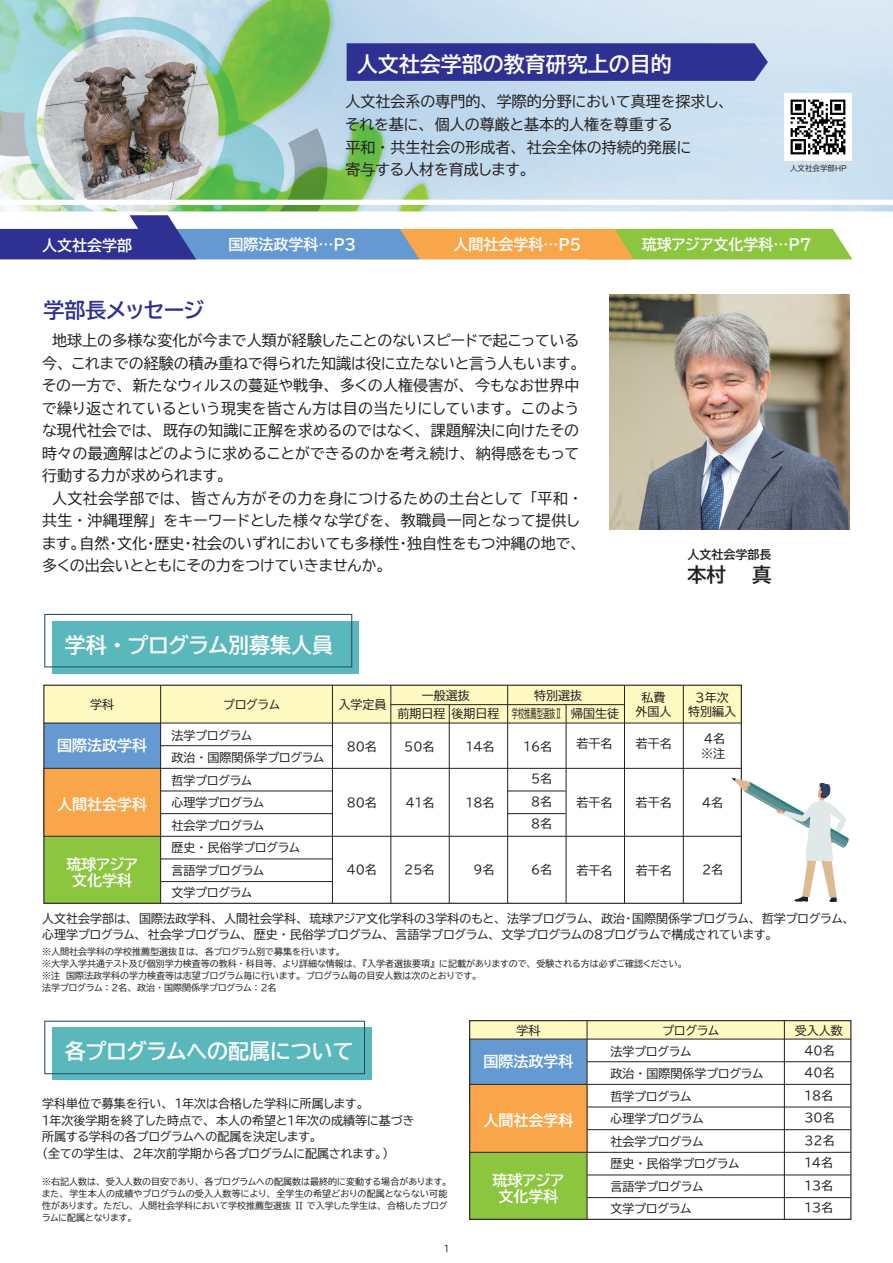
<style>
.page{position:relative;width:893px;height:1263px;background:#fff}
.page>*{position:absolute;margin:0;border:0;box-sizing:border-box;transform-origin:0 0}
.t1{font:21px "BIZ UDP Gothic Bold";color:#fff}
.t2{font:21px "BIZ UDP Gothic Bold";color:#2e3092}
.t3{font:19.5px "BIZ UDP Gothic Bold";color:#231f20}
.t4{font:15px/22.5px "BIZ UDP Gothic";letter-spacing:.005em;color:#231f20}
.t5{font:15px/16.5px "BIZ UDP Gothic Bold";color:#fff;text-align:center}
.t6{font:12px/22.5px "BIZ UDP Gothic";color:#231f20}
.t7{font:12px "BIZ UDP Gothic Bold";color:#231f20}
.t8{font:9px/12px "BIZ UDP Gothic";color:#231f20;text-align:justify}
.t9{font:7.5px "BIZ UDP Gothic";color:#231f20}
</style>
<div class="page">
<img style="left:0;top:0;width:892px;height:1220px">
<div style="left:470px;top:1039px;width:117px;height:69px;background:#6599d1"></div>
<div style="left:470px;top:1152px;width:117px;height:67px;background:#8bc63e"></div>
<div style="left:470px;top:1084px;width:117px;height:68px;background:#f9a64a"></div>
<div style="left:470px;top:1021px;width:381px;height:18px;background:#fffac1"></div>
<div style="left:347px;top:43px;width:421px;height:38px;background:#2e3092"></div>
<img style="left:609px;top:295px;width:241px;height:234px">
<svg style="left:0;top:215px;width:852px;height:44px"></svg>
<svg style="left:52px;top:1028px;width:320px;height:52px;background:#58b4b8"></svg>
<svg style="left:44px;top:1021px;width:321px;height:53px;background:#6bbcc0"></svg>
<svg style="left:52px;top:621px;width:307px;height:52px;background:#56b0b5"></svg>
<svg style="left:44px;top:614px;width:308px;height:53px;background:#6dbcc1"></svg>
<hr style="left:587px;top:1174px;width:264px;height:1px;background:#231f20">
<hr style="left:470px;top:1152px;width:381px;height:1px;background:#231f20">
<hr style="left:587px;top:1129px;width:264px;height:1px;background:#231f20">
<hr style="left:587px;top:1107px;width:264px;height:1px;background:#231f20">
<hr style="left:470px;top:1084px;width:381px;height:1px;background:#231f20">
<hr style="left:587px;top:1061px;width:264px;height:1px;background:#231f20">
<hr style="left:470px;top:1039px;width:381px;height:1px;background:#231f20">
<hr style="left:587px;top:1197px;width:264px;height:1px;background:#231f20">
<hr style="left:784px;top:1021px;width:1px;height:198px;background:#231f20">
<hr style="left:587px;top:1021px;width:1px;height:198px;background:#231f20">
<div style="left:44px;top:723px;width:117px;height:69px;background:#6599d1"></div>
<div style="left:44px;top:836px;width:117px;height:67px;background:#8bc63e"></div>
<div style="left:44px;top:768px;width:117px;height:68px;background:#f9a64a"></div>
<div style="left:44px;top:685px;width:697px;height:38px;background:#fffac1"></div>
<hr style="left:161px;top:858px;width:172px;height:1px;background:#231f20">
<hr style="left:44px;top:836px;width:697px;height:1px;background:#231f20">
<hr style="left:161px;top:813px;width:172px;height:1px;background:#231f20">
<hr style="left:161px;top:791px;width:172px;height:1px;background:#231f20">
<hr style="left:507px;top:813px;width:59px;height:1px;background:#231f20">
<hr style="left:507px;top:791px;width:59px;height:1px;background:#231f20">
<hr style="left:44px;top:768px;width:697px;height:1px;background:#231f20">
<hr style="left:161px;top:745px;width:172px;height:1px;background:#231f20">
<hr style="left:44px;top:723px;width:697px;height:1px;background:#231f20">
<hr style="left:161px;top:881px;width:172px;height:1px;background:#231f20">
<hr style="left:332px;top:685px;width:1px;height:218px;background:#231f20">
<hr style="left:160px;top:685px;width:1px;height:218px;background:#231f20">
<hr style="left:449px;top:705px;width:1px;height:198px;background:#231f20">
<hr style="left:390px;top:685px;width:1px;height:218px;background:#231f20">
<hr style="left:507px;top:686px;width:1px;height:217px;background:#231f20">
<hr style="left:566px;top:704px;width:1px;height:199px;background:#231f20">
<hr style="left:624px;top:685px;width:1px;height:218px;background:#231f20">
<hr style="left:683px;top:685px;width:1px;height:218px;background:#231f20">
<div style="left:469px;top:1020px;width:382px;height:200px;border:1px solid #231f20"></div>
<hr style="left:391px;top:704px;width:234px;height:1px;background:#231f20">
<div style="left:43px;top:685px;width:699px;height:219px;border:1px solid #231f20"></div>
<svg style="left:731px;top:778px;width:118px;height:124px"></svg>
<img style="left:785px;top:93px;width:67px;height:67px">
<h1 class="t1" style="left:357px;top:53px;width:317px">人文社会学部の教育研究上の目的</h1>
<p class="t4" style="left:345px;top:91px;width:383px">人文社会系の専門的、学際的分野において真理を探求し、それを基に、個人の尊厳と基本的人権を尊重する<br>平和・共生社会の形成者、社会全体の持続的発展に<br>寄与する人材を育成します。</p>
<p class="t9" style="left:790px;top:164px;width:58px">人文社会学部ＨＰ</p>
<p class="t5" style="left:42px;top:237px;width:91px">人文社会学部</p>
<p class="t5" style="left:228px;top:236px;width:129px">国際法政学科…P3</p>
<p class="t5" style="left:453px;top:236px;width:129px">人間社会学科…P5</p>
<p class="t5" style="left:642px;top:236px;width:171px">琉球アジア文化学科…P7</p>
<h1 class="t2" style="left:43px;top:300px;width:162px">学部長メッセージ</h1>
<p class="t4" style="left:42px;top:329px;width:539px;text-indent:10px">地球上の多様な変化が今まで人類が経験したことのないスピードで起こっている今、これまでの経験の積み重ねで得られた知識は役に立たないと言う人もいます。その一方で、新たなウィルスの蔓延や戦争、多くの人権侵害が、今もなお世界中で繰り返されているという現実を皆さん方は目の当たりにしています。このような現代社会では、既存の知識に正解を求めるのではなく、課題解決に向けたその時々の最適解はどのように求めることができるのかを考え続け、納得感をもって行動する力が求められます。<br>　人文社会学部では、皆さん方がその力を身につけるための土台として「平和・共生・沖縄理解」をキーワードとした様々な学びを、教職員一同となって提供します。自然・文化・歴史・社会のいずれにおいても多様性・独自性をもつ沖縄の地で、多くの出会いとともにその力をつけていきませんか。</p>
<h1 class="t1" style="left:65px;top:634px;width:270px">学科・プログラム別募集人員</h1>
<p class="t7" style="left:687px;top:548px;width:85px">人文社会学部長</p>
<h2 class="t3" style="left:687px;top:565px;width:86px">本村　　真</h2>
<p class="t6" style="left:90px;top:693px;width:25px">学科</p>
<p class="t6" style="left:223px;top:693px;width:58px">プログラム</p>
<p class="t6" style="left:171px;top:724px;width:154px">法学プログラム<br>政治・国際関係学プログラム哲学プログラム<br>心理学プログラム<br>社会学プログラム<br>歴史・民俗学プログラム<br>言語学プログラム<br>文学プログラム</p>
<p class="t6" style="left:347px;top:735px;width:32px">８０名</p>
<p class="t6" style="left:339px;top:693px;width:49px">入学定員</p>
<p class="t5" style="left:57px;top:737px;width:91px">国際法政学科</p>
<p class="t6" style="left:347px;top:791px;width:32px">８０名</p>
<p class="t5" style="left:57px;top:796px;width:91px">人間社会学科</p>
<p class="t5" style="left:66px;top:856px;width:73px">琉球アジア文化学科</p>
<p class="t6" style="left:347px;top:858px;width:32px">４０名</p>
<p class="t6" style="left:397px;top:686px;width:223px;line-height:18.5px;text-indent:24px">一般選抜<br>前期日程後期日程 学校推薦型選抜Ⅱ 帰国生徒</p>
<p class="t6" style="left:534px;top:684px;width:49px">特別選抜</p>
<p class="t6" style="left:636px;top:691px;width:37px;line-height:13.5px;text-align:center">私費外国人</p>
<p class="t6" style="left:688px;top:691px;width:49px;line-height:13.5px;text-align:center">３年次特別編入</p>
<p class="t6" style="left:404px;top:735px;width:32px">50名</p>
<p class="t6" style="left:406px;top:791px;width:30px">４１名</p>
<p class="t6" style="left:466px;top:735px;width:30px">14名</p>
<p class="t6" style="left:466px;top:791px;width:30px">１８名</p>
<p class="t6" style="left:523px;top:735px;width:30px">16名</p>
<p class="t6" style="left:531px;top:768px;width:23px;text-align:justify">５名８名８名</p>
<p class="t6" style="left:577px;top:732px;width:37px">若干名</p>
<p class="t6" style="left:577px;top:791px;width:37px">若干名</p>
<p class="t6" style="left:636px;top:732px;width:37px">若干名</p>
<p class="t6" style="left:636px;top:791px;width:37px">若干名</p>
<p class="t6" style="left:701px;top:731px;width:25px;line-height:15px">4名※注</p>
<p class="t6" style="left:702px;top:791px;width:23px">4名</p>
<p class="t6" style="left:404px;top:858px;width:32px">２５名</p>
<p class="t6" style="left:473px;top:858px;width:23px">９名</p>
<p class="t6" style="left:531px;top:858px;width:23px">６名</p>
<p class="t6" style="left:577px;top:859px;width:37px">若干名</p>
<p class="t6" style="left:636px;top:859px;width:37px">若干名</p>
<p class="t6" style="left:702px;top:858px;width:23px">2名</p>
<p class="t6" style="left:42px;top:910px;width:809px;line-height:16.5px">人文社会学部は、国際法政学科、人間社会学科、琉球アジア文化学科の３学科のもと、法学プログラム、政治・国際関係学プログラム、哲学プログラム、心理学プログラム、社会学プログラム、歴史・民俗学プログラム、言語学プログラム、文学プログラムの８プログラムで構成されています。</p>
<p class="t8" style="left:42px;top:945px;width:643px;text-align:left">※人間社会学科の学校推薦型選抜Ⅱは、各プログラム別で募集を行います。<br>※大学入学共通テスト及び個別学力検査等の教科・科目等、より詳細な情報は、『入学者選抜要項』に記載がありますので、受験される方は必ずご確認ください。※注　国際法政学科の学力検査等は志望プログラム毎に行います。プログラム毎の目安人数は次のとおりです。<br>法学プログラム：２名、政治・国際関係学プログラム：２名</p>
<h1 class="t1" style="left:65px;top:1041px;width:290px">各プログラムへの配属について</h1>
<p class="t6" style="left:42px;top:1095px;width:374px;line-height:16.5px">学科単位で募集を行い、１年次は合格した学科に所属します。<br>１年次後学期を終了した時点で、本人の希望と１年次の成績等に基づき所属する学科の各プログラムへの配属を決定します。<br>（全ての学生は、２年次前学期から各プログラムに配属されます。）</p>
<p class="t8" style="left:42px;top:1175px;width:407px">※右記人数は、受入人数の目安であり、各プログラムへの配属数は最終的に変動する場合があります。また、学生本人の成績やプログラムの受入人数等により、全学生の希望どおりの配属とならない可能性があります。ただし、人間社会学科において学校推薦型選抜 II で入学した学生は、合格したプログラムに配属となります。</p>
<p class="t8" style="left:444px;top:1243px;width:7px">1</p>
<p class="t6" style="left:516px;top:1019px;width:25px">学科</p>
<p class="t6" style="left:610px;top:1021px;width:110px;line-height:20.2px;text-indent:52px">プログラム法学プログラム</p>
<p class="t6" style="left:610px;top:1062px;width:154px">政治・国際関係学プログラム哲学プログラム<br>心理学プログラム<br>社会学プログラム<br>歴史・民俗学プログラム<br>言語学プログラム<br>文学プログラム</p>
<p class="t5" style="left:483px;top:1053px;width:91px">国際法政学科</p>
<p class="t5" style="left:483px;top:1112px;width:91px">人間社会学科</p>
<p class="t5" style="left:493px;top:1172px;width:73px">琉球アジア文化学科</p>
<p class="t6" style="left:795px;top:1019px;width:49px">受入人数</p>
<p class="t6" style="left:804px;top:1039px;width:32px">４０名<br>４０名<br>１８名<br>３０名<br>３２名<br>１４名<br>１３名<br>１３名</p>
</div>
